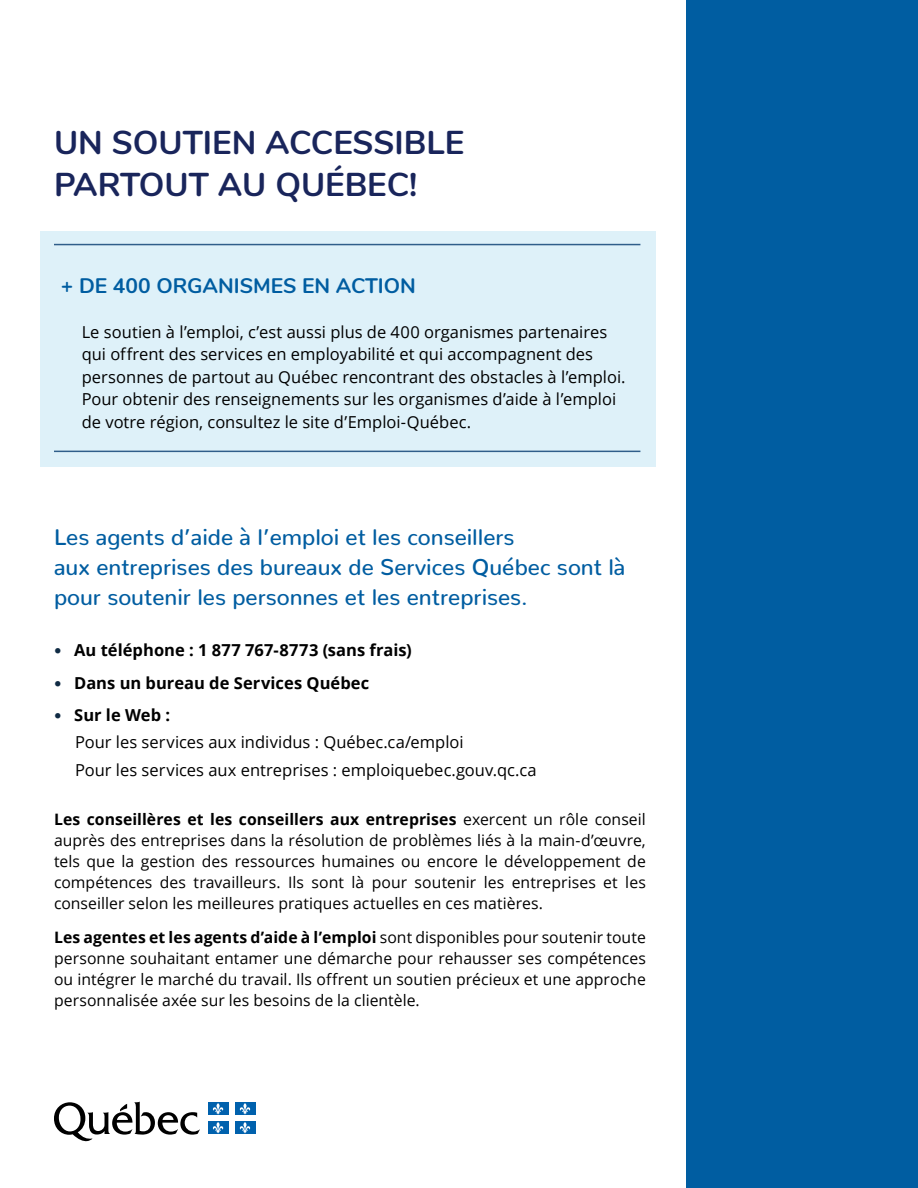
<style>
.page{position:relative;width:918px;height:1188px;background:#fff}
.page>*{position:absolute;margin:0;border:0;box-sizing:border-box;transform-origin:0 0}
.t1{font:700 33px/42px "Nunito";color:#19255b}
.t2{font:500 22.5px/30px "Nunito";color:#005da1}
.t3{font:700 21px "Nunito";color:#005da1}
.Texte_courant_-_retr{font:16.5px/22.5px "Open Sans";color:#000}
.t4{font:700 16.5px "Open Sans";letter-spacing:.005em;color:#000}
.Texte_courant{font:15.75px/21px "Open Sans";letter-spacing:.005em;color:#000;text-align:justify}
.s1{font-family:"Avenir";font-weight:400;font-size:15px;color:#102b44}
.s2{font-weight:700}
</style>
<div class="page">
<div style="left:40px;top:232px;width:616px;height:235px;background:#def1f9"></div>
<hr style="left:54px;top:244px;width:586px;height:1px;background:#2f5e8a">
<hr style="left:54px;top:451px;width:586px;height:1px;background:#2f5e8a">
<svg style="left:54px;top:1102px;width:146px;height:40px"></svg>
<div style="left:208px;top:1102px;width:20px;height:13px;background:#0061ad"></div>
<svg style="left:212px;top:1103px;width:12px;height:12px"></svg>
<div style="left:235px;top:1102px;width:20px;height:13px;background:#0061ad"></div>
<svg style="left:239px;top:1103px;width:12px;height:12px"></svg>
<div style="left:208px;top:1121px;width:20px;height:13px;background:#0061ad"></div>
<svg style="left:212px;top:1122px;width:12px;height:11px"></svg>
<div style="left:235px;top:1121px;width:20px;height:13px;background:#0061ad"></div>
<svg style="left:239px;top:1122px;width:12px;height:11px"></svg>
<div style="left:686px;top:0;width:232px;height:1188px;background:#005da1"></div>
<h1 class="t1" style="left:54px;top:119px;width:412px">UN SOUTIEN ACCESSIBLE<br>PARTOUT AU QUÉBEC!</h1>
<h3 class="t3" style="left:61px;top:270px;width:357px">+ DE 400 ORGANISMES EN ACTION</h3>
<p class="Texte_courant_-_retr" style="left:82px;top:320px;width:545px">Le soutien à l’emploi, c’est aussi plus de 400 organismes partenaires qui offrent des services en employabilité et qui accompagnent des personnes de partout au Québec rencontrant des obstacles à l’emploi.<br>Pour obtenir des renseignements sur les organismes d’aide à l’emploi de votre région, consultez le site d’Emploi-Québec.</p>
<p class="t2" style="left:54px;top:520px;width:573px">Les agents d’aide à l’emploi et les conseillers<br>aux entreprises des bureaux de Services Québec sont là pour soutenir les personnes et les entreprises.</p>
<p class="t4" style="left:54px;top:639px;width:359px"><span class="s1">•</span> Au téléphone : 1 877 767-8773 (sans frais)</p>
<p class="t4" style="left:54px;top:671px;width:317px"><span class="s1">•</span> Dans un bureau de Services Québec</p>
<p class="t4" style="left:54px;top:703px;width:118px"><span class="s1">•</span> Sur le Web :</p>
<p class="Texte_courant_-_retr" style="left:75px;top:730px;width:390px">Pour les services aux individus : Québec.ca/emploi</p>
<p class="Texte_courant_-_retr" style="left:75px;top:758px;width:463px">Pour les services aux entreprises : emploiquebec.gouv.qc.ca</p>
<p class="Texte_courant" style="left:54px;top:808px;width:593px"><span class="s2">Les conseillères et les conseillers aux entreprises</span> exercent un rôle conseil auprès des entreprises dans la résolution de problèmes liés à la main-d’œuvre, tels que la gestion des ressources humaines ou encore le développement de compétences des travailleurs. Ils sont là pour soutenir les entreprises et les conseiller selon les meilleures pratiques actuelles en ces matières.</p>
<p class="Texte_courant" style="left:54px;top:927px;width:593px"><span class="s2">Les agentes et les agents d’aide à l’emploi</span> sont disponibles pour soutenir toute personne souhaitant entamer une démarche pour rehausser ses compétences ou intégrer le marché du travail. Ils offrent un soutien précieux et une approche personnalisée axée sur les besoins de la clientèle.</p>
</div>
